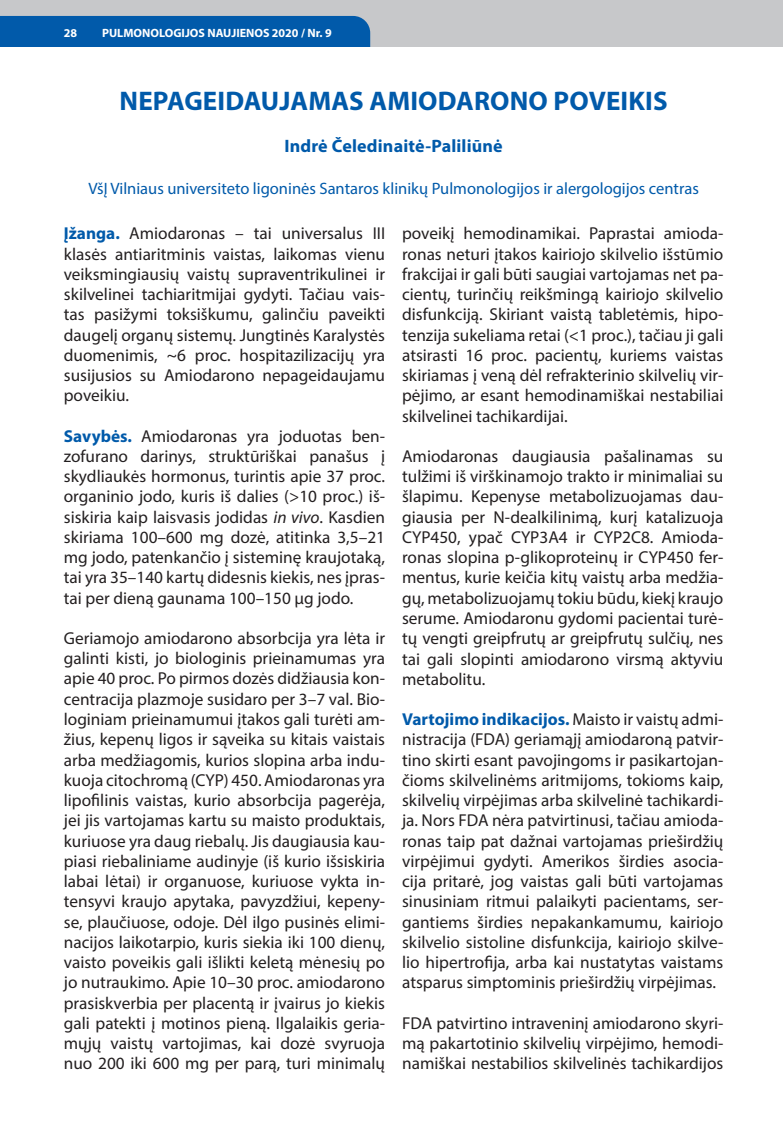
<style>
.page{position:relative;width:783px;height:1140px;background:#fff}
.page>*{position:absolute;margin:0;border:0;box-sizing:border-box;transform-origin:0 0}
.t1{font:700 27px "Myriad Pro";letter-spacing:.005em;color:#015aaa}
.t2{font:700 18px "Myriad Pro";letter-spacing:.01em;color:#015aaa}
.t3{font:17.25px/20.2px "Myriad Pro";color:#231f20;text-align:justify}
.t4{font:16.5px "Myriad Pro";color:#015aaa}
.t5{font:700 12px "Myriad Pro";color:#fff}
.s1{font-weight:700;color:#015aaa}
.s2{font-style:italic}
</style>
<div class="page">
<div style="left:0;top:0;width:782px;height:47px;background:#c7c8ca"></div>
<div style="left:0;top:16px;width:370px;height:31px;background:#015aaa"></div>
<hr style="left:782px;top:0;width:1px;height:47px;background:#c7c8ca">
<p class="t5" style="left:64px;top:25px;width:15px">28</p>
<p class="t5" style="left:102px;top:25px;width:231px">PULMONOLOGIJOS NAUJIENOS 2020 / Nr. 9</p>
<h1 class="t1" style="left:120px;top:83px;width:549px">NEPAGEIDAUJAMAS AMIODARONO POVEIKIS</h1>
<p class="t2" style="left:284px;top:135px;width:220px">Indrė Čeledinaitė-Paliliūnė</p>
<p class="t4" style="left:88px;top:178px;width:612px">VšĮ Vilniaus universiteto ligoninės Santaros klinikų Pulmonologijos ir alergologijos centras</p>
<p class="t3" style="left:64px;top:223px;width:323px"><span class="s1">Įžanga.</span> Amiodaronas – tai universalus III klasės antiaritminis vaistas, laikomas vienu veiksmingiausių vaistų supraventrikulinei ir skilvelinei tachiaritmijai gydyti. Tačiau vais&shy;tas pasižymi toksiškumu, galinčiu paveikti daugelį organų sistemų. Jungtinės Karalystės duomenimis, ~6 proc. hospitazilizacijų yra susijusios su Amiodarono nepageidaujamu poveikiu.</p>
<p class="t3" style="left:64px;top:425px;width:323px"><span class="s1">Savybės.</span> Amiodaronas yra joduotas ben&shy;zofurano darinys, struktūriškai panašus į skydliaukės hormonus, turintis apie 37 proc. organinio jodo, kuris iš dalies (&gt;10 proc.) iš&shy;siskiria kaip laisvasis jodidas <span class="s2">in vivo</span>. Kasdien skiriama 100–600 mg dozė, atitinka 3,5–21 mg jodo, patenkančio į sisteminę kraujotaką, tai yra 35–140 kartų didesnis kiekis, nes įpras&shy;tai per dieną gaunama 100–150 μg jodo.</p>
<p class="t3" style="left:64px;top:628px;width:323px">Geriamojo amiodarono absorbcija yra lėta ir galinti kisti, jo biologinis prieinamumas yra apie 40 proc. Po pirmos dozės didžiausia kon&shy;centracija plazmoje susidaro per 3–7 val. Bio&shy;loginiam prieinamumui įtakos gali turėti am&shy;žius, kepenų ligos ir sąveika su kitais vaistais arba medžiagomis, kurios slopina arba indu&shy;kuoja citochromą (CYP) 450. Amiodaronas yra lipofilinis vaistas, kurio absorbcija pagerėja, jei jis vartojamas kartu su maisto produktais, kuriuose yra daug riebalų. Jis daugiausia kau&shy;piasi riebaliniame audinyje (iš kurio išsiskiria labai lėtai) ir organuose, kuriuose vykta in&shy;tensyvi kraujo apytaka, pavyzdžiui, kepeny&shy;se, plaučiuose, odoje. Dėl ilgo pusinės elimi&shy;nacijos laikotarpio, kuris siekia iki 100 dienų, vaisto poveikis gali išlikti keletą mėnesių po jo nutraukimo. Apie 10–30 proc. amiodarono prasiskverbia per placentą ir įvairus jo kiekis gali patekti į motinos pieną. Ilgalaikis geria&shy;mųjų vaistų vartojimas, kai dozė svyruoja nuo 200 iki 600 mg per parą, turi minimalų</p>
<p class="t3" style="left:402px;top:223px;width:323px">poveikį hemodinamikai. Paprastai amioda&shy;ronas neturi įtakos kairiojo skilvelio išstūmio frakcijai ir gali būti saugiai vartojamas net pa&shy;cientų, turinčių reikšmingą kairiojo skilvelio disfunkciją. Skiriant vaistą tabletėmis, hipo&shy;tenzija sukeliama retai (&lt;1 proc.), tačiau ji gali atsirasti 16 proc. pacientų, kuriems vaistas skiriamas į veną dėl refrakterinio skilvelių vir&shy;pėjimo, ar esant hemodinamiškai nestabiliai skilvelinei tachikardijai.</p>
<p class="t3" style="left:402px;top:446px;width:323px">Amiodaronas daugiausia pašalinamas su tulžimi iš virškinamojo trakto ir minimaliai su šlapimu. Kepenyse metabolizuojamas dau&shy;giausia per N-dealkilinimą, kurį katalizuoja CYP450, ypač CYP3A4 ir CYP2C8. Amioda&shy;ronas slopina p-glikoproteinų ir CYP450 fer&shy;mentus, kurie keičia kitų vaistų arba medžia&shy;gų, metabolizuojamų tokiu būdu, kiekį kraujo serume. Amiodaronu gydomi pacientai turė&shy;tų vengti greipfrutų ar greipfrutų sulčių, nes tai gali slopinti amiodarono virsmą aktyviu metabolitu.</p>
<p class="t3" style="left:402px;top:709px;width:323px"><span class="s1">Vartojimo indikacijos.</span> Maisto ir vaistų admi&shy;nistracija (FDA) geriamąjį amiodaroną patvir&shy;tino skirti esant pavojingoms ir pasikartojan&shy;čioms skilvelinėms aritmijoms, tokioms kaip, skilvelių virpėjimas arba skilvelinė tachikardi&shy;ja. Nors FDA nėra patvirtinusi, tačiau amioda&shy;ronas taip pat dažnai vartojamas prieširdžių virpėjimui gydyti. Amerikos širdies asocia&shy;cija pritarė, jog vaistas gali būti vartojamas sinusiniam ritmui palaikyti pacientams, ser&shy;gantiems širdies nepakankamumu, kairiojo skilvelio sistoline disfunkcija, kairiojo skilve&shy;lio hipertrofija, arba kai nustatytas vaistams atsparus simptominis prieširdžių virpėjimas.</p>
<p class="t3" style="left:402px;top:1012px;width:323px">FDA patvirtino intraveninį amiodarono skyri&shy;mą pakartotinio skilvelių virpėjimo, hemodi&shy;namiškai nestabilios skilvelinės tachikardijos</p>
</div>
